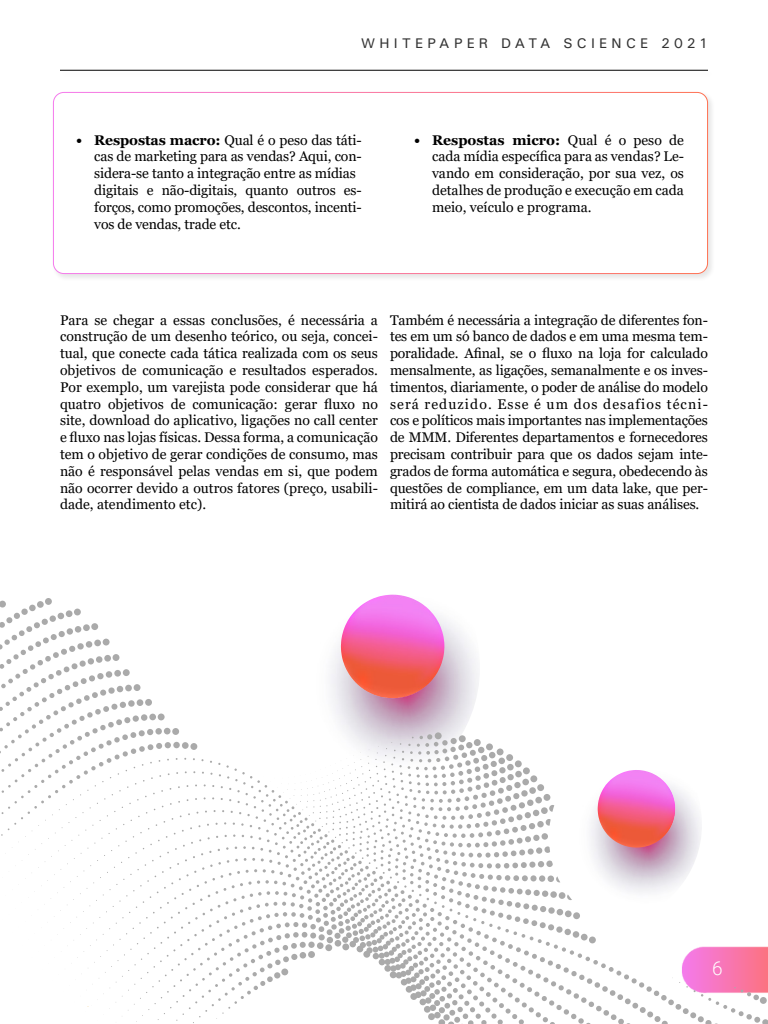
<style>
.page{position:relative;width:768px;height:1024px;background:#fff}
.page>*{position:absolute;margin:0;border:0;box-sizing:border-box;transform-origin:0 0}
.t1{font:300 19px "Roboto";color:#fff}
.t2{font:14px/16.8px "Georgia";letter-spacing:-.01em;color:#000;text-align:justify}
.t3{font:14px "Univers";letter-spacing:.305em;color:#333}
.s1{font-weight:700}
</style>
<div class="page">
<hr style="left:60px;top:70px;width:648px;height:1px;background:#000">
<img style="left:368px;top:595px;width:49px;height:6px">
<div style="left:52px;top:91px;width:664px;height:191px;background:#000;opacity:.1"></div>
<div style="left:53px;top:92px;width:655px;height:182px;background:#fff;border-radius:10px"></div>
<div style="left:53px;top:92px;width:655px;height:182px;border:1px solid #fff;border-radius:10px"></div>
<div style="left:45px;top:598px;width:7px;height:7px;background:#aaa;border-radius:50%"></div>
<svg style="left:0;top:601px;width:768px;height:423px"></svg>
<div style="left:274px;top:972px;width:6px;height:7px;background:#aaa;border-radius:50%"></div>
<div style="left:281px;top:969px;width:7px;height:6px;background:#aaa;border-radius:50%"></div>
<img style="left:549px;top:740px;width:153px;height:184px">
<img style="left:598px;top:770px;width:77px;height:78px">
<p class="t3" style="left:361px;top:34px;width:348px">WHITEPAPER DATA SCIENCE 2021</p>
<p class="t2" style="left:94px;top:132px;width:269px;text-indent:-18px"><span class="s1">• Respostas macro:</span> Qual é o peso das táti&shy;cas de marketing para as vendas? Aqui, con&shy;sidera-se tanto a integração entre as mídias</p>
<p class="t2" style="left:94px;top:182px;width:269px;text-indent:-18px">• digitais e não-digitais, quanto outros es&shy;forços, como promoções, descontos, incenti&shy;vos de vendas, trade etc.</p>
<p class="t2" style="left:432px;top:132px;width:254px;text-indent:-18px"><span class="s1">• Respostas micro:</span> Qual é o peso de cada mídia específica para as vendas? Le&shy;vando em consideração, por sua vez, os detalhes de produção e execução em cada meio, veículo e programa.</p>
<p class="t2" style="left:60px;top:312px;width:320px">Para se chegar a essas conclusões, é necessária a construção de um desenho teórico, ou seja, concei&shy;tual, que conecte cada tática realizada com os seus objetivos de comunicação e resultados esperados.<br>Por exemplo, um varejista pode considerar que há quatro objetivos de comunicação: gerar fluxo no site, download do aplicativo, ligações no call center e fluxo nas lojas físicas. Dessa forma, a comunicação tem o objetivo de gerar condições de consumo, mas não é responsável pelas vendas em si, que podem não ocorrer devido a outros fatores (preço, usabili&shy;dade, atendimento etc).</p>
<p class="t2" style="left:390px;top:312px;width:319px">Também é necessária a integração de diferentes fon&shy;tes em um só banco de dados e em uma mesma tem&shy;poralidade. Afinal, se o fluxo na loja for calculado mensalmente, as ligações, semanalmente e os inves&shy;timentos, diariamente, o poder de análise do modelo será reduzido. Esse é um dos desafios técni&shy;cos e políticos mais importantes nas implementações de MMM. Diferentes departamentos e fornecedores precisam contribuir para que os dados sejam inte&shy;grados de forma automática e segura, obedecendo às questões de compliance, em um data lake, que per&shy;mitirá ao cientista de dados iniciar as suas análises.</p>
<h1 class="t1" style="left:712px;top:955px;width:12px">6</h1>
</div>
